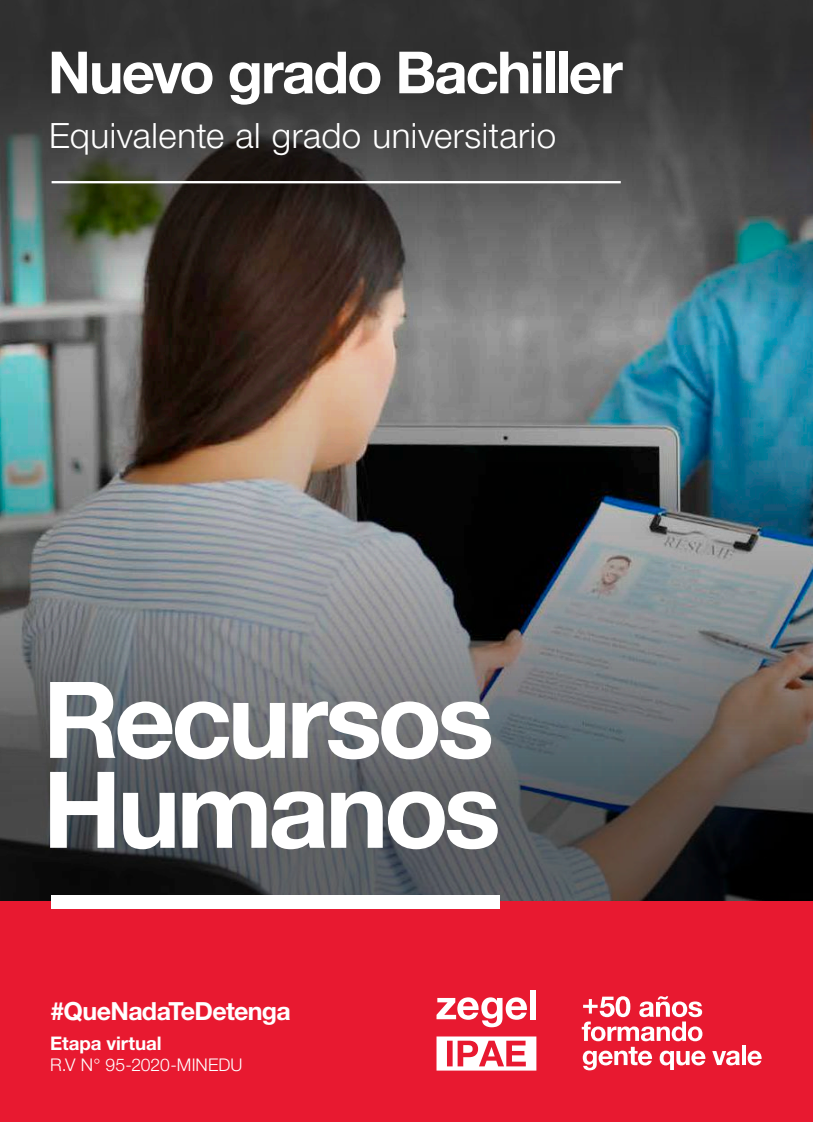
<style>
.page{position:relative;width:813px;height:1122px;background:#fff}
.page>*{position:absolute;margin:0;border:0;box-sizing:border-box;transform-origin:0 0}
.t1{font:700 106.25px/89.9px "Helvetica Neue LT Std";letter-spacing:-.04em;color:#fff}
.t2{font:700 58.25px "Helvetica Neue LT Std";letter-spacing:-.035em;color:#fff}
.t3{font:300 34.88px "Helvetica Neue LT Std";letter-spacing:.015em;color:#fff}
.t4{font:700 25px "Helvetica Neue LT Std";letter-spacing:-.03em;color:#fff}
.t5{font:700 18.75px "Helvetica Neue LT Std";color:#fff}
.t6{font:300 17.5px "Helvetica Neue LT Std";letter-spacing:.005em;color:#fff}
</style>
<div class="page">
<svg style="left:0;top:464px;width:812px;height:438px;background:#5e6265"></svg>
<img style="left:0;top:0;width:812px;height:464px">
<div style="left:0;top:902px;width:812px;height:220px;background:#e81930"></div>
<div style="left:51px;top:895px;width:448px;height:13px;background:#fff"></div>
<svg style="left:436px;top:997px;width:91px;height:30px"></svg>
<div style="left:530px;top:990px;width:6px;height:29px;background:#fff"></div>
<svg style="left:436px;top:1036px;width:100px;height:34px"></svg>
<svg style="left:582px;top:1047px;width:70px;height:23px"></svg>
<svg style="left:659px;top:1050px;width:46px;height:20px"></svg>
<svg style="left:712px;top:1050px;width:27px;height:15px"></svg>
<svg style="left:742px;top:1045px;width:3px;height:20px"></svg>
<svg style="left:747px;top:1050px;width:14px;height:15px"></svg>
<svg style="left:581px;top:996px;width:121px;height:45px"></svg>
<hr style="left:52px;top:181px;width:568px;height:2px;background:#fff">
<h2 class="t2" style="left:48px;top:36px;width:576px">Nuevo grado Bachiller</h2>
<p class="t3" style="left:49px;top:114px;width:508px">Equivalente al grado universitario</p>
<h1 class="t1" style="left:43px;top:673px;width:459px">Recursos<br>Humanos</h1>
<p class="t4" style="left:50px;top:995px;width:242px">#QueNadaTeDetenga</p>
<p class="t5" style="left:50px;top:1031px;width:113px">Etapa virtual</p>
<p class="t6" style="left:50px;top:1054px;width:194px">R.V N° 95-2020-MINEDU</p>
</div>
